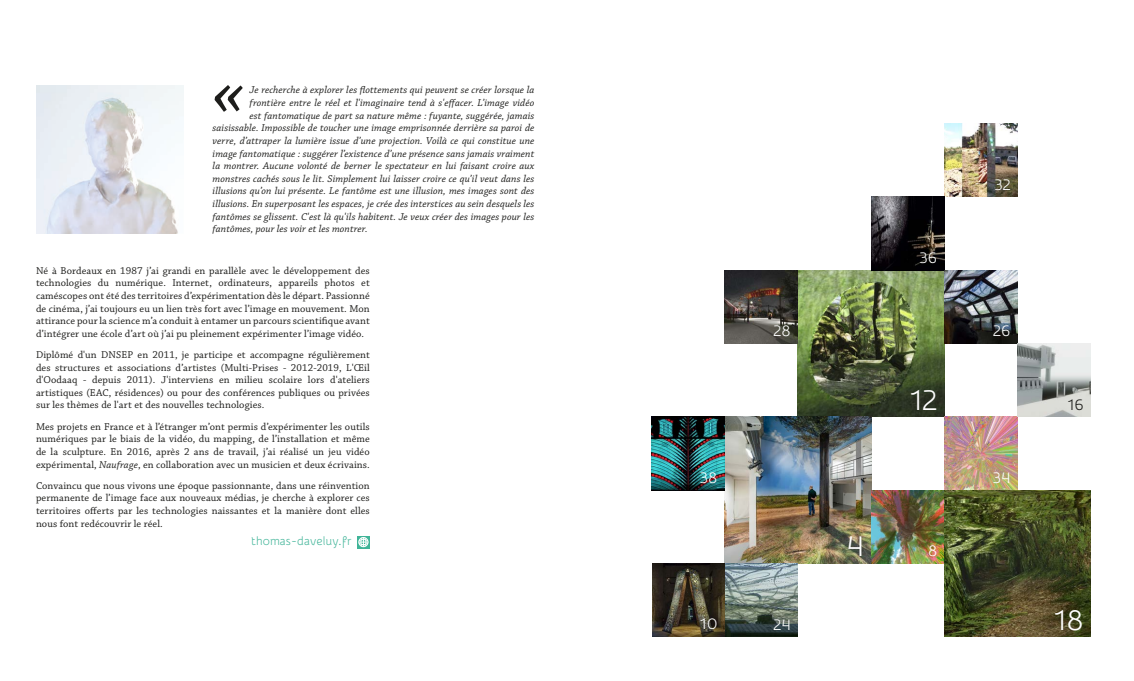
<style>
.page{position:relative;width:1134px;height:681px;background:#fff}
.page>*{position:absolute;margin:0;border:0;box-sizing:border-box;transform-origin:0 0}
.t1{font:italic 80px "Chaparral Pro";color:#1d1d1b}
.t2{font:30px "Snippet";color:#fff}
.t3{font:16px "Snippet";color:#fff}
.t4{font:16px "Snippet";color:#1d1d1b}
.t5{font:12px "Snippet";letter-spacing:.01em;color:#40b498}
.t6{font:10.5px/12.6px "Chaparral Pro";letter-spacing:.01em;color:#1d1d1b;text-align:justify}
.t7{font:italic 10.5px "Chaparral Pro";letter-spacing:.01em;color:#1d1d1b}
.s1{font-style:italic}
</style>
<div class="page">
<img style="left:36px;top:86px;width:147px;height:147px">
<img style="left:798px;top:270px;width:146px;height:146px">
<img style="left:724px;top:416px;width:147px;height:147px">
<img style="left:871px;top:490px;width:73px;height:73px">
<img style="left:944px;top:123px;width:73px;height:74px">
<img style="left:944px;top:416px;width:73px;height:74px">
<img style="left:651px;top:416px;width:73px;height:74px">
<img style="left:653px;top:563px;width:145px;height:73px">
<img style="left:724px;top:270px;width:74px;height:73px">
<img style="left:871px;top:197px;width:73px;height:73px">
<img style="left:944px;top:270px;width:73px;height:73px">
<img style="left:1017px;top:343px;width:74px;height:73px">
<img style="left:944px;top:490px;width:147px;height:146px">
<svg style="left:357px;top:536px;width:13px;height:12px"></svg>
<svg style="left:358px;top:537px;width:10px;height:10px"></svg>
<h1 class="t1" style="left:211px;top:47px;width:35px">«</h1>
<p class="t7" style="left:250px;top:84px;width:286px">Je recherche à explorer les flottements qui peuvent se créer lorsque la</p>
<p class="t7" style="left:250px;top:97px;width:286px">frontière entre le réel et l'imaginaire tend à s'effacer. L’image vidéo</p>
<p class="t7" style="left:250px;top:109px;width:286px">est fantomatique de part sa nature même : fuyante, suggérée, jamais</p>
<p class="t7" style="left:213px;top:122px;width:323px">saisissable. Impossible de toucher une image emprisonnée derrière sa paroi de</p>
<p class="t7" style="left:213px;top:135px;width:323px">verre, d’attraper la lumière issue d’une projection. Voilà ce qui constitue une</p>
<p class="t7" style="left:213px;top:147px;width:323px">image fantomatique : suggérer l’existence d’une présence sans jamais vraiment</p>
<p class="t7" style="left:213px;top:160px;width:323px">la montrer. Aucune volonté de berner le spectateur en lui faisant croire aux</p>
<p class="t7" style="left:213px;top:172px;width:323px">monstres cachés sous le lit. Simplement lui laisser croire ce qu’il veut dans les</p>
<p class="t7" style="left:213px;top:185px;width:323px">illusions qu’on lui présente. Le fantôme est une illusion, mes images sont des</p>
<p class="t7" style="left:213px;top:198px;width:323px">illusions. En superposant les espaces, je crée des interstices au sein desquels les</p>
<p class="t7" style="left:213px;top:210px;width:323px">fantômes se glissent. C'est là qu'ils habitent. Je veux créer des images pour les</p>
<p class="t7" style="left:213px;top:223px;width:156px">fantômes, pour les voir et les montrer.</p>
<p class="t6" style="left:36px;top:264px;width:335px">Né à Bordeaux en 1987 j’ai grandi en parallèle avec le développement des technologies du numérique. Internet, ordinateurs, appareils photos et caméscopes ont été des territoires d’expérimentation dès le départ. Passionné de cinéma, j’ai toujours eu un lien très fort avec l’image en mouvement. Mon attirance pour la science m’a conduit à entamer un parcours scientifique avant d’intégrer une école d’art où j’ai pu pleinement expérimenter l’image vidéo.</p>
<p class="t6" style="left:36px;top:348px;width:335px">Diplômé d'un DNSEP en 2011, je participe et accompagne régulièrement des structures et associations d’artistes (Multi-Prises - 2012-2019, L'Œil d'Oodaaq - depuis 2011). J'interviens en milieu scolaire lors d'ateliers artistiques (EAC, résidences) ou pour des conférences publiques ou privées sur les thèmes de l'art et des nouvelles technologies.</p>
<p class="t6" style="left:36px;top:420px;width:335px">Mes projets en France et à l’étranger m’ont permis d’expérimenter les outils numériques par le biais de la vidéo, du mapping, de l’installation et même de la sculpture. En 2016, après 2 ans de travail, j’ai réalisé un jeu vidéo expérimental, <span class="s1">Naufrage</span>, en collaboration avec un musicien et deux écrivains.</p>
<p class="t6" style="left:36px;top:479px;width:335px">Convaincu que nous vivons une époque passionnante, dans une réinvention permanente de l’image face aux nouveaux médias, je cherche à explorer ces territoires offerts par les technologies naissantes et la manière dont elles nous font redécouvrir le réel.</p>
<p class="t5" style="left:251px;top:534px;width:102px">thomas-daveluy.fr</p>
<h3 class="t3" style="left:774px;top:322px;width:19px">28</h3>
<h3 class="t3" style="left:920px;top:249px;width:19px">36</h3>
<h2 class="t2" style="left:911px;top:383px;width:28px">12</h2>
<h3 class="t3" style="left:995px;top:175px;width:17px">32</h3>
<h3 class="t3" style="left:993px;top:322px;width:19px">26</h3>
<h3 class="t3" style="left:700px;top:468px;width:19px">38</h3>
<h3 class="t3" style="left:993px;top:468px;width:19px">34</h3>
<h2 class="t2" style="left:846px;top:529px;width:19px">4</h2>
<h3 class="t3" style="left:928px;top:542px;width:11px">8</h3>
<h3 class="t4" style="left:1068px;top:395px;width:17px">16</h3>
<h3 class="t3" style="left:701px;top:614px;width:19px">10</h3>
<h2 class="t2" style="left:1055px;top:602px;width:30px">18</h2>
<h3 class="t3" style="left:773px;top:615px;width:19px">24</h3>
</div>
